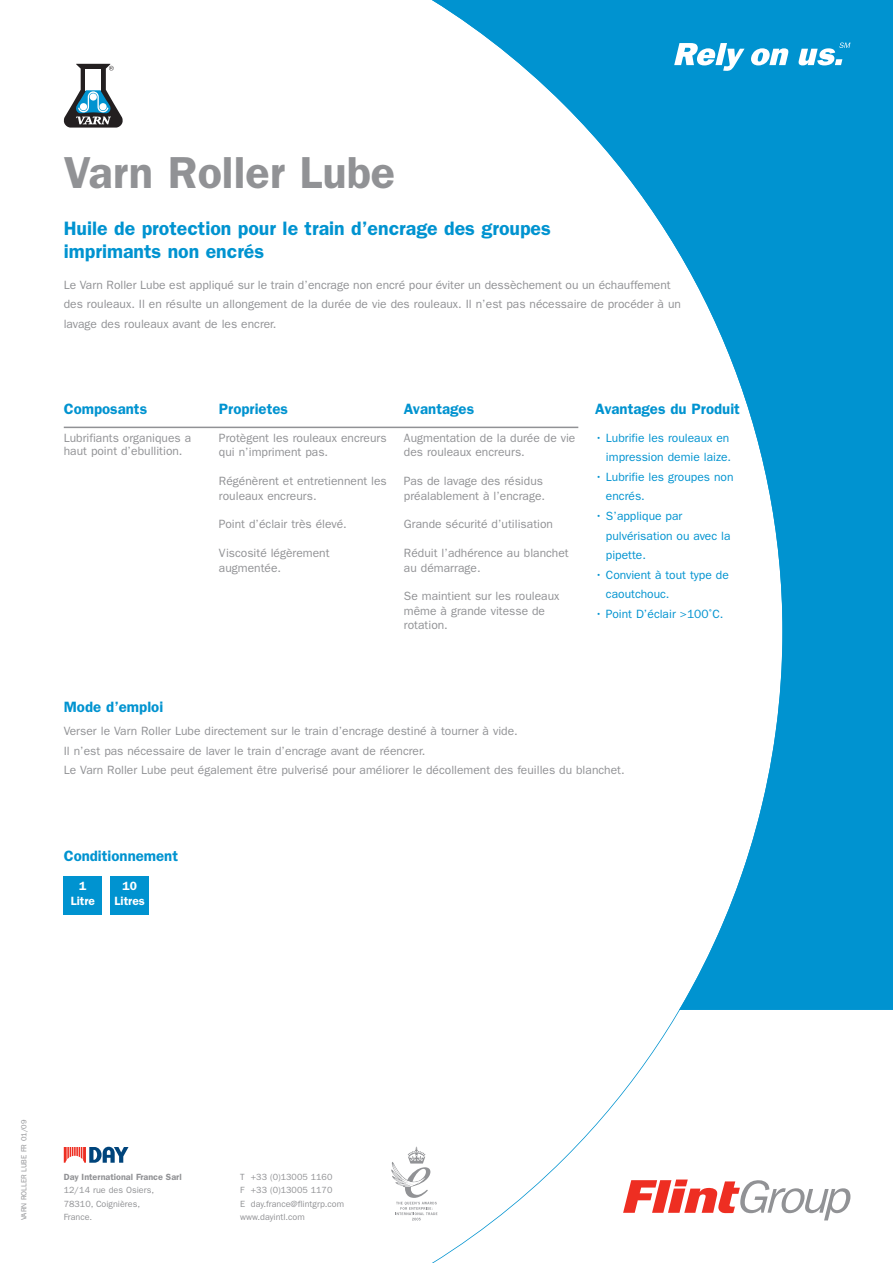
<style>
.page{position:relative;width:893px;height:1263px;background:#fff}
.page>*{position:absolute;margin:0;border:0;box-sizing:border-box;transform-origin:0 0}
.t1{font:600 45px "ITC Franklin Gothic Std";color:#919295}
.t2{font:600 19.5px/23.4px "ITC Franklin Gothic Std";color:#0093d0}
.t3{font:600 15px "ITC Franklin Gothic Std";color:#0093d0}
.t4{font:12px/14.4px "ITC Franklin Gothic Std";color:#919295}
.t5{font:12px/19.5px "ITC Franklin Gothic Std";color:#0093d0}
.t6{font:600 12px/14.4px "ITC Franklin Gothic Std";color:#fff;text-align:center}
.t7{font:9px/13.5px "ITC Franklin Gothic Std";color:#919295}
.t8{font:600 9px "ITC Franklin Gothic Std";color:#919295}
.t9{font:7.5px "ITC Franklin Gothic Std";color:#919295}
</style>
<div class="page">
<hr style="left:64px;top:427px;width:514px;height:1px;background:#919295">
<div style="left:64px;top:876px;width:38px;height:38px;background:#0093d0"></div>
<div style="left:111px;top:876px;width:38px;height:38px;background:#0093d0"></div>
<svg style="left:64px;top:1147px;width:65px;height:16px"></svg>
<svg style="left:64px;top:64px;width:59px;height:64px"></svg>
<div style="left:782px;top:0;width:111px;height:1010px;background:#0093d0"></div>
<svg style="left:782px;top:1188px;width:68px;height:32px"></svg>
<svg style="left:411px;top:0;width:371px;height:1263px"></svg>
<svg style="left:674px;top:43px;width:176px;height:28px"></svg>
<svg style="left:391px;top:1147px;width:46px;height:73px"></svg>
<h1 class="t1" style="left:64px;top:157px;width:333px">Varn Roller Lube</h1>
<h2 class="t2" style="left:64px;top:218px;width:489px">Huile de protection pour le train d’encrage des groupes imprimants non encrés</h2>
<p class="t4" style="left:64px;top:276px;width:619px;line-height:19.5px">Le Varn Roller Lube est appliqué sur le train d’encrage non encré pour éviter un dessèchement ou un échauffement des rouleaux. Il en résulte un allongement de la durée de vie des rouleaux. Il n’est pas nécessaire de procéder à un lavage des rouleaux avant de les encrer.</p>
<p class="t3" style="left:64px;top:404px;width:85px">Composants</p>
<p class="t3" style="left:219px;top:404px;width:70px">Proprietes</p>
<p class="t3" style="left:404px;top:404px;width:72px">Avantages</p>
<p class="t4" style="left:64px;top:432px;width:129px;line-height:13.5px">Lubrifiants organiques a haut point d’ebullition.</p>
<p class="t4" style="left:219px;top:432px;width:169px">Protègent les rouleaux encreurs qui n’impriment pas.</p>
<p class="t4" style="left:219px;top:475px;width:169px">Régénèrent et entretiennent les rouleaux encreurs.</p>
<p class="t4" style="left:219px;top:518px;width:129px">Point d’éclair très élevé.</p>
<p class="t4" style="left:219px;top:547px;width:112px">Viscosité légèrement augmentée.</p>
<p class="t4" style="left:404px;top:432px;width:173px">Augmentation de la durée de vie des rouleaux encreurs.</p>
<p class="t4" style="left:404px;top:475px;width:143px">Pas de lavage des résidus préalablement à l’encrage.</p>
<p class="t4" style="left:404px;top:518px;width:151px">Grande sécurité d’utilisation</p>
<p class="t4" style="left:404px;top:547px;width:166px">Réduit l’adhérence au blanchet au démarrage.</p>
<p class="t4" style="left:404px;top:590px;width:157px">Se maintient sur les rouleaux même à grande vitesse de rotation.</p>
<p class="t3" style="left:595px;top:404px;width:146px">Avantages du Produit</p>
<p class="t5" style="left:595px;top:429px;width:137px;text-align:right">• Lubrifie les rouleaux en impression demie laize.</p>
<p class="t5" style="left:606px;top:468px;width:129px;text-indent:-11px">• Lubrifie les groupes non encrés.</p>
<p class="t5" style="left:606px;top:507px;width:126px;text-indent:-11px">• S’applique par pulvérisation ou avec la pipette.</p>
<p class="t5" style="left:606px;top:566px;width:124px;text-indent:-11px">• Convient à tout type de caoutchouc.</p>
<p class="t5" style="left:595px;top:605px;width:130px">• Point D’éclair &gt;100˚C.</p>
<p class="t3" style="left:64px;top:702px;width:101px">Mode d’emploi</p>
<p class="t4" style="left:64px;top:722px;width:562px;line-height:19.5px">Verser le Varn Roller Lube directement sur le train d’encrage destiné à tourner à vide.<br>Il n’est pas nécessaire de laver le train d’encrage avant de réencrer.<br>Le Varn Roller Lube peut également être pulverisé pour améliorer le décollement des feuilles du blanchet.</p>
<p class="t3" style="left:64px;top:850px;width:116px">Conditionnement</p>
<p class="t6" style="left:71px;top:880px;width:26px">1<br>Litre</p>
<p class="t6" style="left:115px;top:880px;width:32px">10<br>Litres</p>
<p class="t9" style="left:21px;top:1220px;width:102px;rotate:-90deg">VARN ROLLER LUBE FR 01/09</p>
<p class="t8" style="left:64px;top:1174px;width:119px">Day International France Sarl</p>
<p class="t7" style="left:64px;top:1184px;width:92px">12/14 rue des Osiers,<br>78310, Coignières,<br>France.</p>
<p class="t7" style="left:240px;top:1171px;width:105px">T +33 (0)13005 1160<br>F +33 (0)13005 1170<br>E day.france@flintgrp.com www.dayintl.com</p>
</div>
